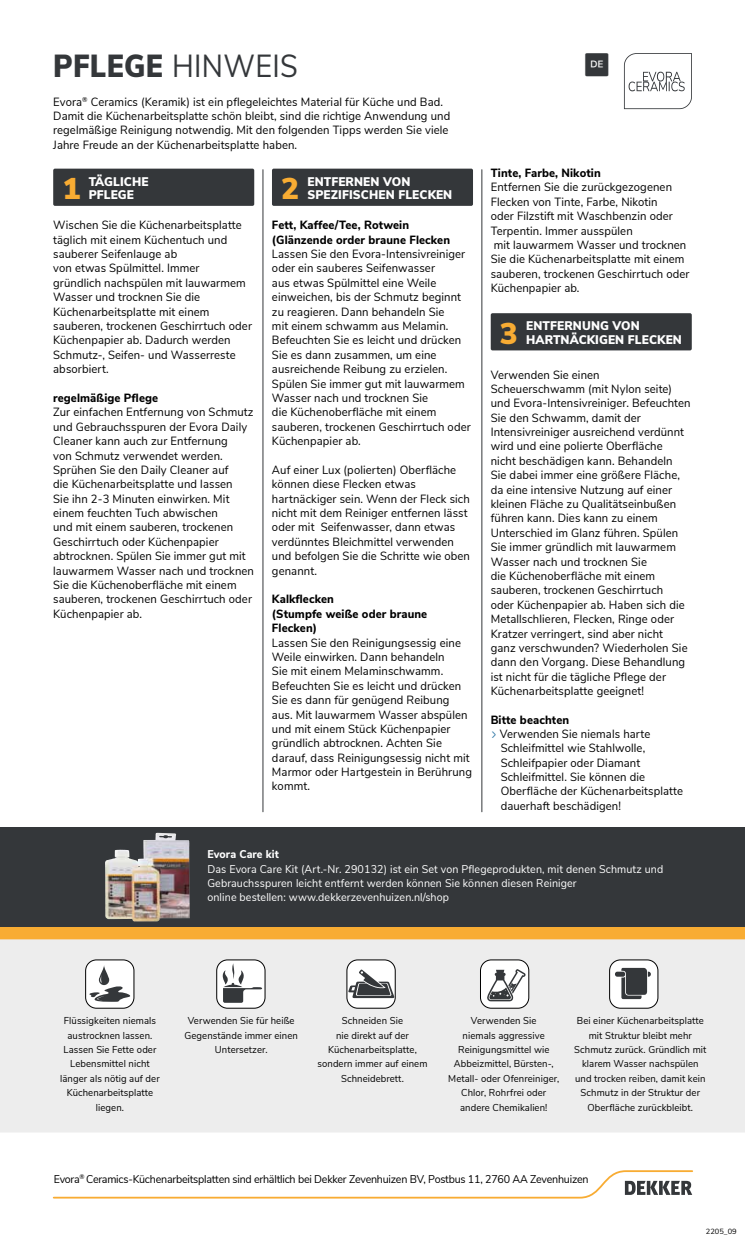
<style>
.page{position:relative;width:745px;height:1241px;background:#fff}
.page>*{position:absolute;margin:0;border:0;box-sizing:border-box;transform-origin:0 0}
.t1{font:31.88px "Nunito Sans";letter-spacing:.01em;color:#34373a;scale:.9 1}
.t2{font:900 30px "Nunito Sans";color:#f8ac33}
.t3{font:900 12.5px/13.8px "Nunito Sans";letter-spacing:.01em;color:#fff;scale:.95 1}
.t4{font:11.88px/14.4px "Nunito Sans";letter-spacing:.01em;color:#000;scale:.95 1}
.t5{font:800 11.88px/14.4px "Nunito Sans";letter-spacing:.01em;color:#000;scale:.95 1}
.t6{font:11.25px/14.4px "Nunito Sans";letter-spacing:.01em;color:#fff;scale:.95 1}
.t7{font:11.25px "Nunito Sans";letter-spacing:-.02em;color:#000;scale:.95 1}
.t8{font:800 11.25px "Nunito Sans";letter-spacing:.01em;color:#fff;scale:.95 1}
.t9{font:10px/14.4px "Nunito Sans";letter-spacing:.01em;color:#000;text-align:center;scale:.95 1}
.t10{font:7.5px "Nunito Sans";color:#000}
.s1{font-weight:900}
</style>
<div class="page">
<div style="left:0;top:926px;width:744px;height:13px;background:#f8ac33"></div>
<div style="left:0;top:939px;width:744px;height:193px;background:#ededed"></div>
<div style="left:53px;top:169px;width:201px;height:37px;background:#34373a;border-radius:2px"></div>
<div style="left:272px;top:169px;width:200px;height:37px;background:#34373a;border-radius:2px"></div>
<svg style="left:52px;top:1170px;width:641px;height:29px"></svg>
<hr style="left:481px;top:170px;width:1px;height:641px;background:#34373a">
<hr style="left:262px;top:170px;width:1px;height:641px;background:#34373a">
<div style="left:490px;top:313px;width:201px;height:37px;background:#34373a;border-radius:2px"></div>
<div style="left:86px;top:959px;width:48px;height:49px;background:#fff;border-radius:11px"></div>
<div style="left:85px;top:959px;width:49px;height:49px;border:1px solid #000;border-radius:11px"></div>
<svg style="left:85px;top:964px;width:49px;height:37px"></svg>
<svg style="left:346px;top:959px;width:49px;height:49px"></svg>
<div style="left:346px;top:959px;width:49px;height:49px;border:1px solid #000;border-radius:11px"></div>
<svg style="left:348px;top:969px;width:46px;height:28px"></svg>
<div style="left:216px;top:959px;width:49px;height:49px;background:#fff;border-radius:11px"></div>
<div style="left:216px;top:959px;width:49px;height:49px;border:1px solid #000;border-radius:11px"></div>
<svg style="left:222px;top:963px;width:40px;height:39px"></svg>
<div style="left:609px;top:959px;width:48px;height:49px;background:#fff;border-radius:11px"></div>
<div style="left:609px;top:959px;width:48px;height:49px;border:1px solid #000;border-radius:11px"></div>
<div style="left:614px;top:971px;width:10px;height:5px;background:#34373a;border-radius:2px"></div>
<svg style="left:620px;top:967px;width:30px;height:31px"></svg>
<div style="left:480px;top:959px;width:48px;height:49px;background:#fff;border-radius:11px"></div>
<div style="left:480px;top:959px;width:48px;height:49px;border:1px solid #000;border-radius:11px"></div>
<svg style="left:487px;top:969px;width:38px;height:32px"></svg>
<div style="left:0;top:827px;width:744px;height:99px;background:#34373a"></div>
<img style="left:137px;top:833px;width:20px;height:28px">
<h1 class="t1" style="left:53px;top:42px;width:273px"><span class="s1">PFLEGE</span> HINWEIS</h1>
<p class="t4" style="left:53px;top:94px;width:419px">Evora<sup>®</sup> Ceramics (Keramik) ist ein pflegeleichtes Material für Küche und Bad.<br>Damit die Küchenarbeitsplatte schön bleibt, sind die richtige Anwendung und regelmäßige Reinigung notwendig. Mit den folgenden Tipps werden Sie viele Jahre Freude an der Küchenarbeitsplatte haben.</p>
<p class="t3" style="left:89px;top:174px;width:64px">TÄGLICHE<br>PFLEGE</p>
<p class="t3" style="left:307px;top:174px;width:154px">ENTFERNEN VON<br>SPEZIFISCHEN FLECKEN</p>
<h2 class="t2" style="left:62px;top:167px;width:20px">1</h2>
<h2 class="t2" style="left:281px;top:167px;width:20px">2</h2>
<p class="t4" style="left:53px;top:217px;width:210px">Wischen Sie die Küchenarbeitsplatte täglich mit einem Küchentuch und sauberer Seifenlauge ab<br>von etwas Spülmittel. Immer<br>gründlich nachspülen mit lauwarmem<br>Wasser und trocknen Sie die<br>Küchenarbeitsplatte mit einem sauberen, trockenen Geschirrtuch oder<br>Küchenpapier ab. Dadurch werden<br>Schmutz-, Seifen- und Wasserreste absorbiert.</p>
<p class="t5" style="left:53px;top:390px;width:112px">regelmäßige Pflege</p>
<p class="t4" style="left:53px;top:404px;width:213px">Zur einfachen Entfernung von Schmutz und Gebrauchsspuren der Evora Daily Cleaner kann auch zur Entfernung<br>von Schmutz verwendet werden.<br>Sprühen Sie den Daily Cleaner auf<br>die Küchenarbeitsplatte und lassen<br>Sie ihn 2-3 Minuten einwirken. Mit einem feuchten Tuch abwischen<br>und mit einem sauberen, trockenen Geschirrtuch oder Küchenpapier abtrocknen. Spülen Sie immer gut mit lauwarmem Wasser nach und trocknen Sie die Küchenoberfläche mit einem sauberen, trockenen Geschirrtuch oder Küchenpapier ab.</p>
<p class="t5" style="left:272px;top:217px;width:189px">Fett, Kaffee/Tee, Rotwein (Glänzende order braune Flecken</p>
<p class="t4" style="left:272px;top:246px;width:210px">Lassen Sie den Evora-Intensivreiniger oder ein sauberes Seifenwasser<br>aus etwas Spülmittel eine Weile einweichen, bis der Schmutz beginnt zu reagieren. Dann behandeln Sie<br>mit einem schwamm aus Melamin.<br>Befeuchten Sie es leicht und drücken<br>Sie es dann zusammen, um eine ausreichende Reibung zu erzielen.<br>Spülen Sie immer gut mit lauwarmem<br>Wasser nach und trocknen Sie<br>die Küchenoberfläche mit einem sauberen, trockenen Geschirrtuch oder<br>Küchenpapier ab.</p>
<p class="t4" style="left:272px;top:462px;width:210px">Auf einer Lux (polierten) Oberfläche können diese Flecken etwas hartnäckiger sein. Wenn der Fleck sich nicht mit dem Reiniger entfernen lässt oder mit Seifenwasser, dann etwas verdünntes Bleichmittel verwenden und befolgen Sie die Schritte wie oben genannt.</p>
<p class="t5" style="left:272px;top:591px;width:165px">Kalkflecken<br>(Stumpfe weiße oder braune<br>Flecken)</p>
<p class="t4" style="left:272px;top:634px;width:212px">Lassen Sie den Reinigungsessig eine<br>Weile einwirken. Dann behandeln<br>Sie mit einem Melaminschwamm.<br>Befeuchten Sie es leicht und drücken<br>Sie es dann für genügend Reibung aus. Mit lauwarmem Wasser abspülen und mit einem Stück Küchenpapier gründlich abtrocknen. Achten Sie darauf, dass Reinigungsessig nicht mit<br>Marmor oder Hartgestein in Berührung kommt.</p>
<p class="t5" style="left:490px;top:165px;width:117px">Tinte, Farbe, Nikotin</p>
<p class="t4" style="left:490px;top:179px;width:210px">Entfernen Sie die zurückgezogenen Flecken von Tinte, Farbe, Nikotin<br>oder Filzstift mit Waschbenzin oder Terpentin. Immer ausspülen<br>mit lauwarmem Wasser und trocknen Sie die Küchenarbeitsplatte mit einem sauberen, trockenen Geschirrtuch oder Küchenpapier ab.</p>
<h2 class="t2" style="left:499px;top:311px;width:20px">3</h2>
<p class="t3" style="left:526px;top:318px;width:165px">ENTFERNUNG VON<br>HARTNÄCKIGEN FLECKEN</p>
<p class="t4" style="left:490px;top:366px;width:212px">Verwenden Sie einen Scheuerschwamm (mit Nylon seite) und Evora-Intensivreiniger. Befeuchten Sie den Schwamm, damit der Intensivreiniger ausreichend verdünnt wird und eine polierte Oberfläche nicht beschädigen kann. Behandeln Sie dabei immer eine größere Fläche, da eine intensive Nutzung auf einer kleinen Fläche zu Qualitätseinbußen führen kann. Dies kann zu einem Unterschied im Glanz führen. Spülen Sie immer gründlich mit lauwarmem Wasser nach und trocknen Sie<br>die Küchenoberfläche mit einem sauberen, trockenen Geschirrtuch<br>oder Küchenpapier ab. Haben sich die Metallschlieren, Flecken, Ringe oder Kratzer verringert, sind aber nicht ganz verschwunden? Wiederholen Sie dann den Vorgang. Diese Behandlung ist nicht für die tägliche Pflege der Küchenarbeitsplatte geeignet!</p>
<p class="t5" style="left:490px;top:711px;width:84px">Bitte beachten</p>
<p class="t4" style="left:499px;top:725px;width:194px">Verwenden Sie niemals harte<br>Schleifmittel wie Stahlwolle,<br>Schleifpapier oder Diamant<br>Schleifmittel. Sie können die<br>Oberfläche der Küchenarbeitsplatte dauerhaft beschädigen!</p>
<p class="t8" style="left:207px;top:845px;width:77px">Evora Care kit</p>
<p class="t6" style="left:207px;top:860px;width:481px">Das Evora Care Kit (Art.-Nr. 290132) ist ein Set von Pflegeprodukten, mit denen Schmutz und<br>Gebrauchsspuren leicht entfernt werden können Sie können diesen Reiniger<br>online bestellen: www.dekkerzevenhuizen.nl/shop</p>
<p class="t9" style="left:60px;top:1012px;width:106px">Flüssigkeiten niemals austrocknen lassen.<br>Lassen Sie Fette oder<br>Lebensmittel nicht länger als nötig auf der<br>Küchenarbeitsplatte liegen.</p>
<p class="t9" style="left:184px;top:1012px;width:121px">Verwenden Sie für heiße<br>Gegenstände immer einen<br>Untersetzer.</p>
<p class="t9" style="left:317px;top:1012px;width:117px">Schneiden Sie<br>nie direkt auf der<br>Küchenarbeitsplatte, sondern immer auf einem<br>Schneidebrett.</p>
<p class="t9" style="left:448px;top:1012px;width:118px">Verwenden Sie<br>niemals aggressive<br>Reinigungsmittel wie<br>Abbeizmittel, Bürsten-,<br>Metall- oder Ofenreiniger,<br>Chlor, Rohrfrei oder andere Chemikalien!</p>
<p class="t9" style="left:574px;top:1012px;width:140px">Bei einer Küchenarbeitsplatte mit Struktur bleibt mehr<br>Schmutz zurück. Gründlich mit klarem Wasser nachspülen und trocken reiben, damit kein<br>Schmutz in der Struktur der<br>Oberfläche zurückbleibt.</p>
<p class="t7" style="left:54px;top:1170px;width:564px">Evora<sup>®</sup> Ceramics-Küchenarbeitsplatten sind erhältlich bei Dekker Zevenhuizen BV, Postbus 11, 2760 AA Zevenhuizen</p>
<p class="t10" style="left:705px;top:1225px;width:32px">2205_09</p>
</div>
